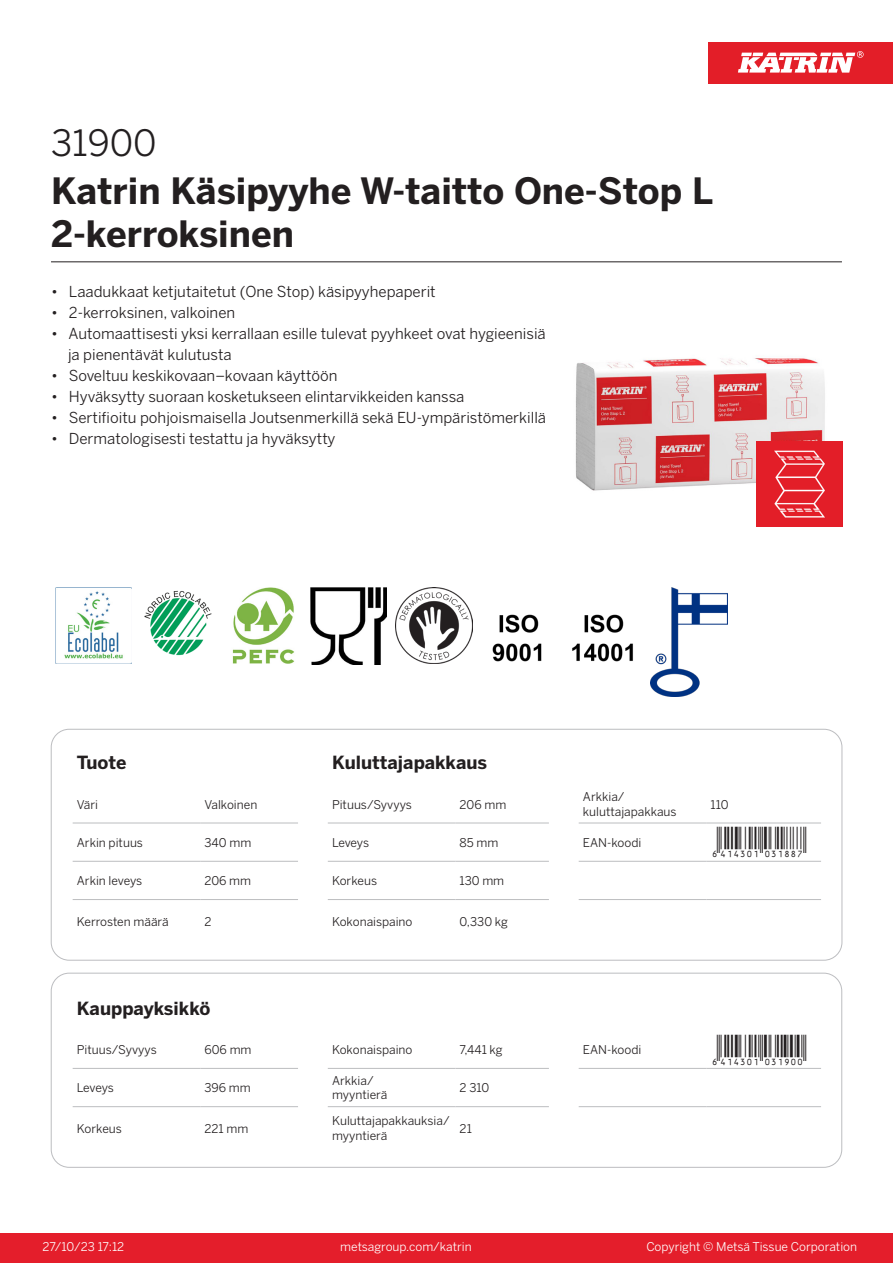
<style>
.page{position:relative;width:893px;height:1263px;background:#fff}
.page>*{position:absolute;margin:0;border:0;box-sizing:border-box;transform-origin:0 0}
.Product_Name{font:700 36px/43.2px "Benton Sans";color:#231f20}
.External_material_co{font:36px "Benton Sans";color:#231f20}
.T_EAN{font:30px "Viisas EAN Matala";color:#231f20}
.T_TableHeader{font:700 18px "Benton Sans";color:#231f20}
.MarketingBullets{font:15px/21px "Benton Sans";color:#231f20}
.T_TableBody{font:12px/14.4px "Benton Sans";color:#231f20}
.t1{font:12px "Benton Sans";color:#fff}
</style>
<div class="page">
<div style="left:0;top:1233px;width:893px;height:30px;background:#e41e2b"></div>
<div style="left:708px;top:43px;width:185px;height:41px;background:#e31e28"></div>
<svg style="left:738px;top:51px;width:126px;height:22px"></svg>
<hr style="left:73px;top:823px;width:127px;height:1px;background:#bcbdc0">
<hr style="left:200px;top:823px;width:98px;height:1px;background:#bcbdc0">
<hr style="left:328px;top:823px;width:127px;height:1px;background:#bcbdc0">
<hr style="left:455px;top:823px;width:94px;height:1px;background:#bcbdc0">
<hr style="left:579px;top:823px;width:127px;height:1px;background:#bcbdc0">
<hr style="left:706px;top:823px;width:115px;height:1px;background:#bcbdc0">
<hr style="left:73px;top:861px;width:127px;height:1px;background:#bcbdc0">
<hr style="left:200px;top:861px;width:98px;height:1px;background:#bcbdc0">
<hr style="left:328px;top:861px;width:127px;height:1px;background:#bcbdc0">
<hr style="left:455px;top:861px;width:94px;height:1px;background:#bcbdc0">
<hr style="left:579px;top:861px;width:127px;height:1px;background:#bcbdc0">
<hr style="left:706px;top:861px;width:115px;height:1px;background:#bcbdc0">
<hr style="left:73px;top:899px;width:127px;height:1px;background:#bcbdc0">
<hr style="left:200px;top:899px;width:98px;height:1px;background:#bcbdc0">
<hr style="left:328px;top:899px;width:127px;height:1px;background:#bcbdc0">
<hr style="left:455px;top:899px;width:94px;height:1px;background:#bcbdc0">
<hr style="left:579px;top:899px;width:127px;height:1px;background:#bcbdc0">
<hr style="left:706px;top:899px;width:115px;height:1px;background:#bcbdc0">
<div style="left:51px;top:729px;width:791px;height:231px;border:1px solid #bcbdc0;border-radius:18px"></div>
<hr style="left:73px;top:1068px;width:127px;height:1px;background:#bcbdc0">
<hr style="left:200px;top:1068px;width:98px;height:1px;background:#bcbdc0">
<hr style="left:328px;top:1068px;width:127px;height:1px;background:#bcbdc0">
<hr style="left:455px;top:1068px;width:94px;height:1px;background:#bcbdc0">
<hr style="left:579px;top:1068px;width:127px;height:1px;background:#bcbdc0">
<hr style="left:706px;top:1068px;width:115px;height:1px;background:#bcbdc0">
<hr style="left:73px;top:1106px;width:127px;height:1px;background:#bcbdc0">
<hr style="left:200px;top:1106px;width:98px;height:1px;background:#bcbdc0">
<hr style="left:328px;top:1106px;width:127px;height:1px;background:#bcbdc0">
<hr style="left:455px;top:1106px;width:94px;height:1px;background:#bcbdc0">
<hr style="left:579px;top:1106px;width:127px;height:1px;background:#bcbdc0">
<hr style="left:706px;top:1106px;width:115px;height:1px;background:#bcbdc0">
<div style="left:51px;top:973px;width:791px;height:194px;border:1px solid #bcbdc0;border-radius:18px"></div>
<img style="left:575px;top:358px;width:263px;height:169px">
<img style="left:55px;top:587px;width:77px;height:77px">
<img style="left:144px;top:590px;width:68px;height:66px">
<img style="left:232px;top:587px;width:63px;height:77px">
<img style="left:310px;top:587px;width:77px;height:77px">
<img style="left:395px;top:587px;width:77px;height:77px">
<img style="left:492px;top:614px;width:50px;height:48px">
<img style="left:572px;top:614px;width:61px;height:48px">
<img style="left:651px;top:587px;width:76px;height:110px">
<img style="left:757px;top:442px;width:85px;height:85px">
<hr style="left:51px;top:261px;width:791px;height:1px;background:#231f20">
<p class="External_material_co" style="left:51px;top:121px;width:107px">31900</p>
<p class="Product_Name" style="left:51px;top:170px;width:664px">Katrin Käsipyyhe W-taitto One-Stop L<br>2-kerroksinen</p>
<p class="MarketingBullets" style="left:51px;top:281px;width:386px">• Laadukkaat ketjutaitetut (One Stop) käsipyyhepaperit</p>
<p class="MarketingBullets" style="left:51px;top:302px;width:186px">• 2-kerroksinen, valkoinen</p>
<p class="MarketingBullets" style="left:68px;top:323px;width:479px;text-indent:-17px">• Automaattisesti yksi kerrallaan esille tulevat pyyhkeet ovat hygieenisiä ja pienentävät kulutusta</p>
<p class="MarketingBullets" style="left:51px;top:365px;width:288px">• Soveltuu keskikovaan–kovaan käyttöön</p>
<p class="MarketingBullets" style="left:51px;top:386px;width:415px">• Hyväksytty suoraan kosketukseen elintarvikkeiden kanssa</p>
<p class="MarketingBullets" style="left:51px;top:407px;width:497px">• Sertifioitu pohjoismaisella Joutsenmerkillä sekä EU-ympäristömerkillä</p>
<p class="MarketingBullets" style="left:51px;top:428px;width:286px">• Dermatologisesti testattu ja hyväksytty</p>
<p class="T_TableHeader" style="left:77px;top:751px;width:51px">Tuote</p>
<p class="T_TableHeader" style="left:332px;top:751px;width:157px">Kuluttajapakkaus</p>
<p class="T_TableBody" style="left:77px;top:797px;width:23px">Väri</p>
<p class="T_TableBody" style="left:204px;top:797px;width:54px">Valkoinen</p>
<p class="T_TableBody" style="left:332px;top:797px;width:81px">Pituus/Syvyys</p>
<p class="T_TableBody" style="left:460px;top:797px;width:48px">206 mm</p>
<p class="T_TableBody" style="left:583px;top:790px;width:43px">Arkkia/</p>
<p class="T_TableBody" style="left:583px;top:804px;width:95px">kuluttajapakkaus</p>
<p class="T_TableBody" style="left:710px;top:797px;width:20px">110</p>
<p class="T_TableBody" style="left:77px;top:835px;width:68px">Arkin pituus</p>
<p class="T_TableBody" style="left:204px;top:835px;width:48px">340 mm</p>
<p class="T_TableBody" style="left:332px;top:835px;width:39px">Leveys</p>
<p class="T_TableBody" style="left:460px;top:835px;width:40px">85 mm</p>
<p class="T_TableBody" style="left:583px;top:835px;width:60px">EAN-koodi</p>
<p class="T_EAN" style="left:710px;top:827px;width:97px">*6414301031887*</p>
<p class="T_TableBody" style="left:77px;top:873px;width:67px">Arkin leveys</p>
<p class="T_TableBody" style="left:204px;top:873px;width:48px">206 mm</p>
<p class="T_TableBody" style="left:332px;top:873px;width:47px">Korkeus</p>
<p class="T_TableBody" style="left:460px;top:873px;width:46px">130 mm</p>
<p class="T_TableBody" style="left:77px;top:914px;width:93px">Kerrosten määrä</p>
<p class="T_TableBody" style="left:204px;top:914px;width:9px">2</p>
<p class="T_TableBody" style="left:332px;top:914px;width:82px">Kokonaispaino</p>
<p class="T_TableBody" style="left:460px;top:914px;width:50px">0,330 kg</p>
<p class="T_TableHeader" style="left:77px;top:997px;width:135px">Kauppayksikkö</p>
<p class="T_TableBody" style="left:77px;top:1042px;width:81px">Pituus/Syvyys</p>
<p class="T_TableBody" style="left:204px;top:1042px;width:49px">606 mm</p>
<p class="T_TableBody" style="left:332px;top:1042px;width:82px">Kokonaispaino</p>
<p class="T_TableBody" style="left:460px;top:1042px;width:45px">7,441 kg</p>
<p class="T_TableBody" style="left:583px;top:1042px;width:60px">EAN-koodi</p>
<p class="T_EAN" style="left:710px;top:1034px;width:97px">*6414301031900*</p>
<p class="T_TableBody" style="left:77px;top:1081px;width:39px">Leveys</p>
<p class="T_TableBody" style="left:204px;top:1081px;width:48px">396 mm</p>
<p class="T_TableBody" style="left:332px;top:1073px;width:43px">Arkkia/</p>
<p class="T_TableBody" style="left:332px;top:1088px;width:57px">myyntierä</p>
<p class="T_TableBody" style="left:460px;top:1081px;width:31px">2 310</p>
<p class="T_TableBody" style="left:77px;top:1121px;width:47px">Korkeus</p>
<p class="T_TableBody" style="left:204px;top:1121px;width:45px">221 mm</p>
<p class="T_TableBody" style="left:332px;top:1114px;width:119px">Kuluttajapakkauksia/ myyntierä</p>
<p class="T_TableBody" style="left:460px;top:1121px;width:14px">21</p>
<p class="t1" style="left:43px;top:1239px;width:83px">27/10/23 17:12</p>
<p class="t1" style="left:340px;top:1239px;width:133px">metsagroup.com/katrin</p>
<p class="t1" style="left:646px;top:1239px;width:212px">Copyright © Metsä Tissue Corporation</p>
</div>
